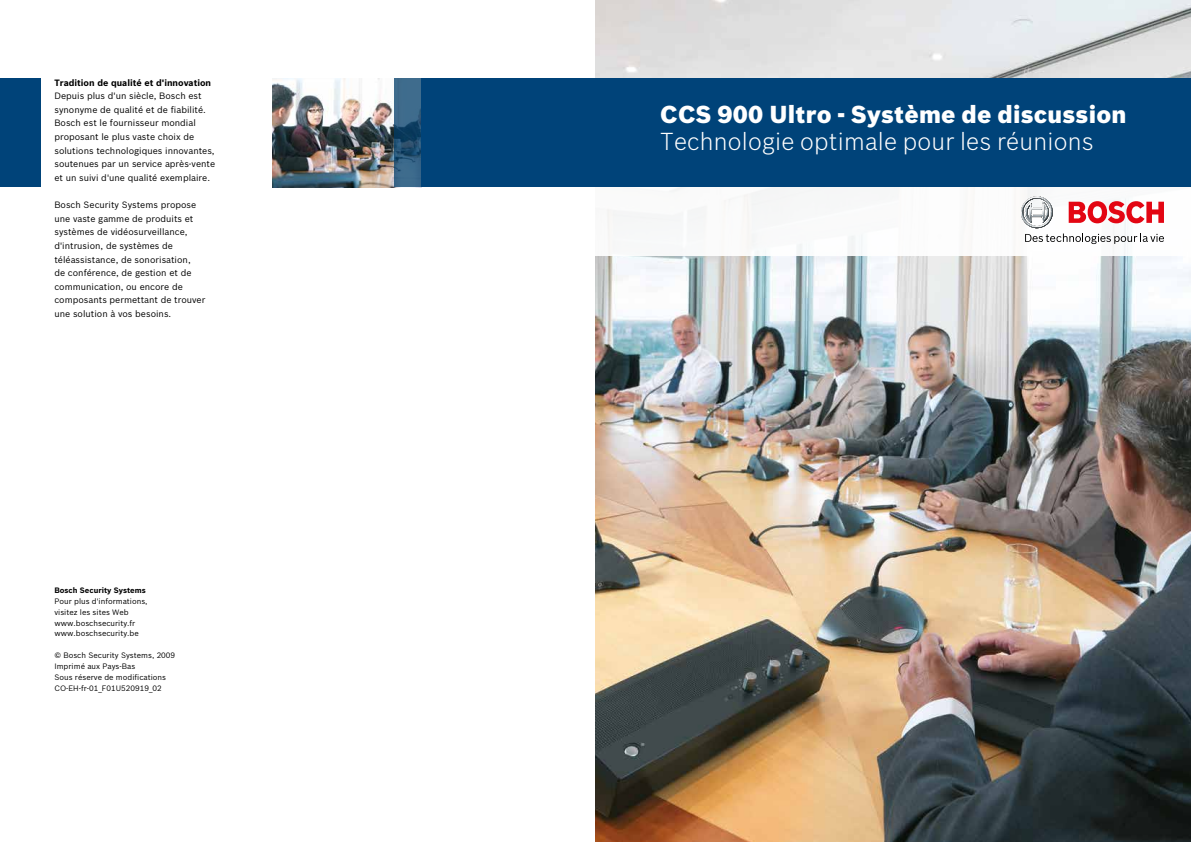
<style>
.page{position:relative;width:1191px;height:842px;background:#fff}
.page>*{position:absolute;margin:0;border:0;box-sizing:border-box;transform-origin:0 0}
.t1{font:300 24px "Bosch Sans";letter-spacing:.01em;color:#fff}
.t2{font:900 24px "Bosch Sans";letter-spacing:.01em;color:#fff}
.t3{font:9px/13.6px "Bosch Sans";color:#000}
.t4{font:700 9px "Bosch Sans";color:#000}
.t5{font:7.7px/10.9px "Bosch Sans";color:#000}
.t6{font:700 7.7px "Bosch Sans";color:#000}
</style>
<div class="page">
<img style="left:595px;top:0;width:596px;height:842px">
<img style="left:272px;top:79px;width:123px;height:108px">
<svg style="left:395px;top:79px;width:27px;height:108px;background:#2e5c7f"></svg>
<div style="left:585px;top:187px;width:606px;height:68px;background:#fff"></div>
<svg style="left:1021px;top:196px;width:32px;height:32px"></svg>
<svg style="left:1068px;top:201px;width:96px;height:22px"></svg>
<div style="left:422px;top:79px;width:769px;height:108px;background:#004379"></div>
<div style="left:0;top:79px;width:41px;height:108px;background:#004379"></div>
<svg style="left:1025px;top:234px;width:139px;height:10px"></svg>
<p class="t4" style="left:54px;top:77px;width:158px">Tradition de qualité et d'innovation</p>
<p class="t3" style="left:54px;top:89px;width:162px">Depuis plus d'un siècle, Bosch est synonyme de qualité et de fiabilité.<br>Bosch est le fournisseur mondial proposant le plus vaste choix de solutions technologiques innovantes, soutenues par un service après-vente et un suivi d'une qualité exemplaire.</p>
<p class="t3" style="left:54px;top:198px;width:152px">Bosch Security Systems propose une vaste gamme de produits et systèmes de vidéosurveillance, d'intrusion, de systèmes de téléassistance, de sonorisation,<br>de conférence, de gestion et de communication, ou encore de composants permettant de trouver une solution à vos besoins.</p>
<p class="t6" style="left:54px;top:585px;width:93px">Bosch Security Systems</p>
<p class="t5" style="left:54px;top:595px;width:95px">Pour plus d'informations, visitez les sites Web www.boschsecurity.fr www.boschsecurity.be</p>
<p class="t5" style="left:54px;top:650px;width:122px">© Bosch Security Systems, 2009<br>Imprimé aux Pays-Bas<br>Sous réserve de modifications<br>CO-EH-fr-01_F01U520919_02</p>
<h1 class="t2" style="left:660px;top:99px;width:468px">CCS 900 Ultro - Système de discussion</h1>
<h1 class="t1" style="left:660px;top:127px;width:435px">Technologie optimale pour les réunions</h1>
</div>
